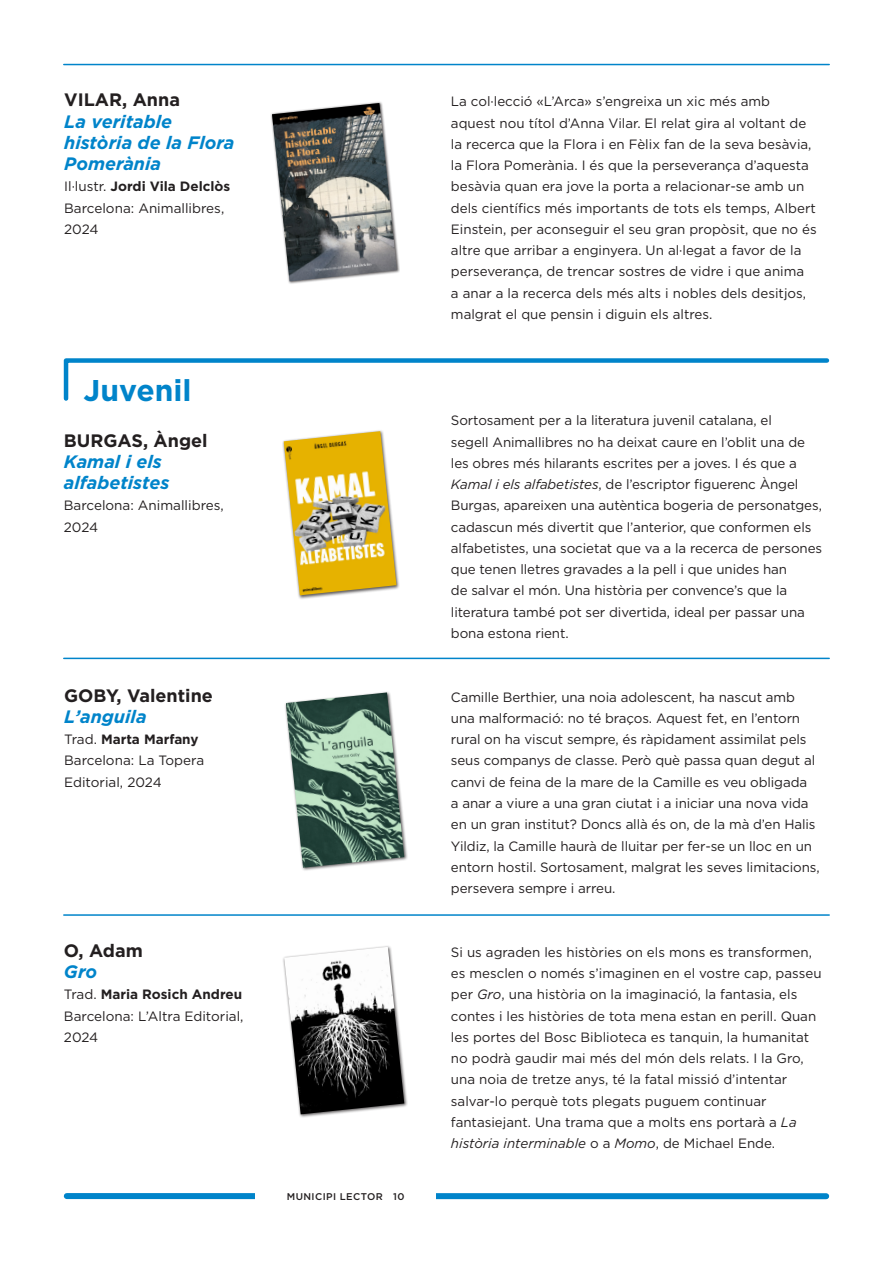
<style>
.page{position:relative;width:893px;height:1263px;background:#fff}
.page>*{position:absolute;margin:0;border:0;box-sizing:border-box;transform-origin:0 0}
.t1{font:700 30px "Gotham";color:#0084ca}
.titol{font:italic 700 18px/21.3px "Gotham";color:#0084ca}
.autor{font:700 18px "Gotham";color:#231f20}
.text2{font:13.5px/21.3px "Gotham";letter-spacing:-.01em;color:#231f20}
.titol-2{font:13.5px/21.3px "Gotham";color:#231f20}
.titol-3{font:700 13.5px "Gotham";color:#231f20}
.t2{font:500 9.75px "Gotham";letter-spacing:.04em;color:#231f20}
.s1{font-weight:700}
.s2{font-weight:400}
.s3{font-style:italic}
</style>
<div class="page">
<hr style="left:64px;top:658px;width:765px;height:1px;background:#0084ca">
<hr style="left:64px;top:64px;width:765px;height:1px;background:#0084ca">
<hr style="left:64px;top:914px;width:765px;height:2px;background:#0084ca">
<div style="left:67px;top:1193px;width:759px;height:6px;background:#0084ca"></div>
<div style="left:256px;top:1192px;width:180px;height:8px;background:#fff"></div>
<svg style="left:63px;top:358px;width:767px;height:43px"></svg>
<div style="left:284px;top:691px;width:124px;height:181px;background:#231f20;opacity:.75"></div>
<img style="left:286px;top:692px;width:118px;height:176px">
<div style="left:282px;top:945px;width:126px;height:173px;background:#231f20;opacity:.75"></div>
<img style="left:284px;top:947px;width:120px;height:167px">
<div style="left:282px;top:429px;width:118px;height:170px;background:#231f20;opacity:.75"></div>
<img style="left:284px;top:431px;width:112px;height:164px">
<div style="left:271px;top:102px;width:129px;height:183px;background:#231f20;opacity:.75"></div>
<img style="left:272px;top:103px;width:125px;height:178px">
<p class="autor" style="left:64px;top:88px;width:117px">VILAR, Anna</p>
<p class="titol" style="left:64px;top:110px;width:172px">La veritable història de la Flora<br>Pomerània</p>
<p class="titol-2" style="left:64px;top:176px;width:168px">Il·lustr. <span class="s1">Jordi Vila Delclòs<br></span>Barcelona: Animallibres,<br>2024</p>
<p class="t1" style="left:84px;top:371px;width:109px">Juvenil</p>
<p class="autor" style="left:64px;top:428px;width:145px">BURGAS, Àngel</p>
<p class="titol" style="left:64px;top:451px;width:107px">Kamal i els alfabetistes</p>
<p class="titol-2" style="left:64px;top:495px;width:162px">Barcelona: Animallibres,<br>2024</p>
<p class="autor" style="left:64px;top:683px;width:150px">GOBY, Valentine</p>
<p class="titol" style="left:64px;top:706px;width:84px">L’anguila</p>
<p class="titol-3" style="left:64px;top:730px;width:136px"><span class="s2">Trad.</span> Marta Marfany</p>
<p class="titol-2" style="left:64px;top:750px;width:142px">Barcelona: La Topera<br>Editorial, 2024</p>
<p class="autor" style="left:64px;top:938px;width:80px">O, Adam</p>
<p class="titol" style="left:64px;top:961px;width:35px">Gro</p>
<p class="titol-2" style="left:64px;top:984px;width:181px;text-align:justify">Trad. <span class="s1">Maria Rosich Andreu </span>Barcelona: L’Altra Editorial, 2024</p>
<p class="t2" style="left:287px;top:1190px;width:119px">MUNICIPI LECTOR 10</p>
<p class="text2" style="left:451px;top:91px;width:367px">La col·lecció «L’Arca» s’engreixa un xic més amb aquest nou títol d’Anna Vilar. El relat gira al voltant de la recerca que la Flora i en Fèlix fan de la seva besàvia, la Flora Pomerània. I és que la perseverança d’aquesta besàvia quan era jove la porta a relacionar-se amb un dels científics més importants de tots els temps, Albert Einstein, per aconseguir el seu gran propòsit, que no és altre que arribar a enginyera. Un al·legat a favor de la perseverança, de trencar sostres de vidre i que anima<br>a anar a la recerca dels més alts i nobles dels desitjos, malgrat el que pensin i diguin els altres.</p>
<p class="text2" style="left:451px;top:409px;width:373px">Sortosament per a la literatura juvenil catalana, el<br>segell Animallibres no ha deixat caure en l’oblit una de les obres més hilarants escrites per a joves. I és que a <span class="s3">Kamal i els alfabetistes</span>, de l’escriptor figuerenc Àngel Burgas, apareixen una autèntica bogeria de personatges, cadascun més divertit que l’anterior, que conformen els alfabetistes, una societat que va a la recerca de persones que tenen lletres gravades a la pell i que unides han<br>de salvar el món. Una història per convence’s que la literatura també pot ser divertida, ideal per passar una bona estona rient.</p>
<p class="text2" style="left:451px;top:686px;width:370px">Camille Berthier, una noia adolescent, ha nascut amb una malformació: no té braços. Aquest fet, en l’entorn rural on ha viscut sempre, és ràpidament assimilat pels seus companys de classe. Però què passa quan degut al canvi de feina de la mare de la Camille es veu obligada<br>a anar a viure a una gran ciutat i a iniciar una nova vida en un gran institut? Doncs allà és on, de la mà d’en Halis Yildiz, la Camille haurà de lluitar per fer-se un lloc en un entorn hostil. Sortosament, malgrat les seves limitacions, persevera sempre i arreu.</p>
<p class="text2" style="left:451px;top:941px;width:372px">Si us agraden les històries on els mons es transformen, es mesclen o només s’imaginen en el vostre cap, passeu per <span class="s3">Gro</span>, una història on la imaginació, la fantasia, els contes i les històries de tota mena estan en perill. Quan les portes del Bosc Biblioteca es tanquin, la humanitat no podrà gaudir mai més del món dels relats. I la Gro, una noia de tretze anys, té la fatal missió d’intentar salvar-lo perquè tots plegats puguem continuar fantasiejant. Una trama que a molts ens portarà a <span class="s3">La història interminable</span> o a <span class="s3">Momo</span>, de Michael Ende.</p>
</div>
